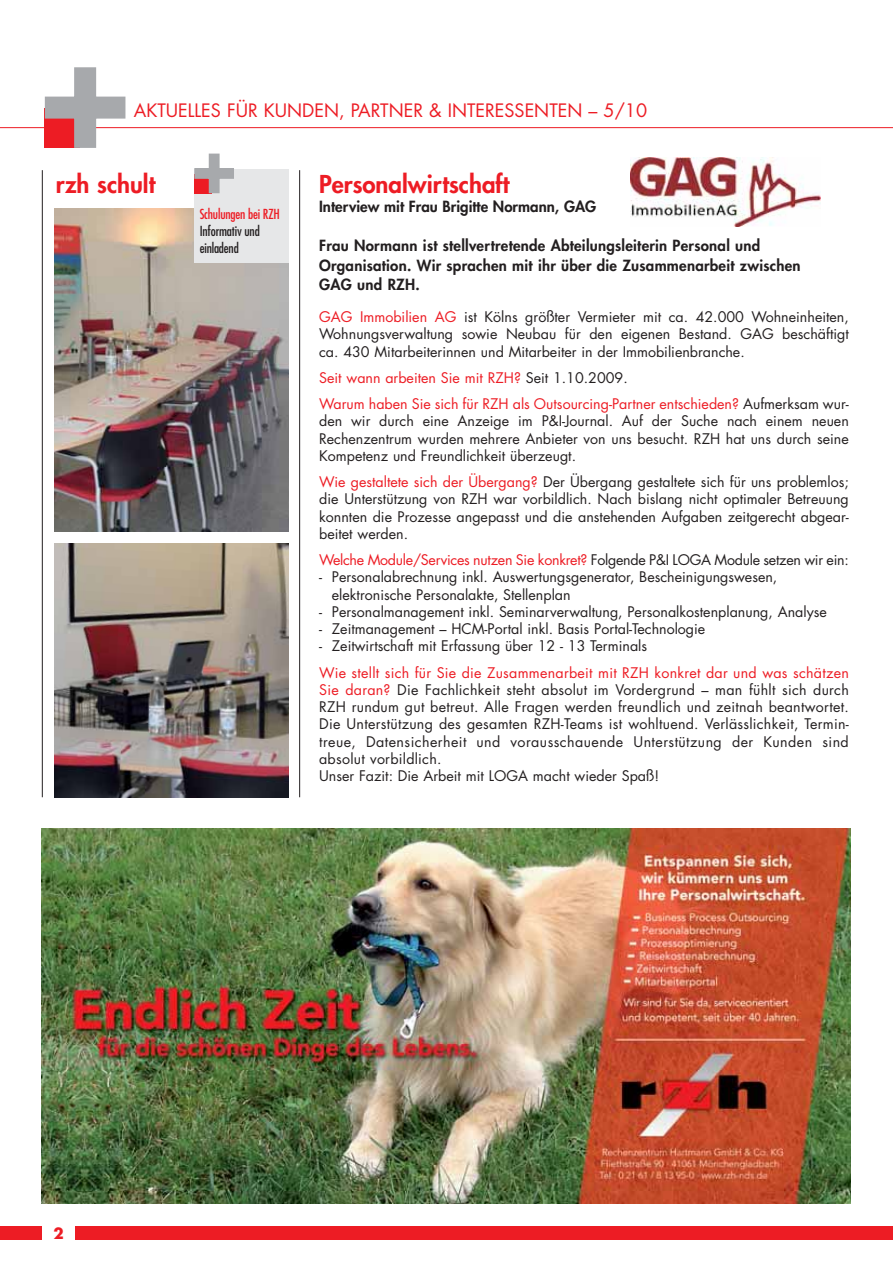
<style>
.page{position:relative;width:893px;height:1263px;background:#fff}
.page>*{position:absolute;margin:0;border:0;box-sizing:border-box;transform-origin:0 0}
.t1{font:800 148.8px "Futura Std";color:#a7a9ac}
.t2{font:800 73.2px "Futura Std";color:#a7a9ac}
.t3{font:800 24px "Futura Std";color:#ed1c24}
.t4{font:18px "Futura Std";color:#ed1c24}
.t5{font:800 15px/19.5px "Futura Std";letter-spacing:.015em;color:#231f20}
.t6{font:700 15px "Futura Std";color:#ed1c24}
.t7{font:14.25px/17.2px "Futura Std";color:#231f20;text-align:justify}
.t8{font:14.25px/17.2px "Futura Std";letter-spacing:.02em;color:#231f20}
.t9{font:14.25px/26.2px "Futura Std";color:#ed1c24}
.t10{font:14.25px "Futura Std";letter-spacing:-.02em;color:#ed1c24}
.t11{font:condensed 13.5px/16.5px "Futura Std";letter-spacing:-.01em;color:#231f20}
.t12{font:condensed 13.5px "Futura Std";letter-spacing:-.01em;color:#ed1c24}
.s1{color:#ed1c24}
.s2{color:#231f20}
</style>
<div class="page">
<hr style="left:0;top:127px;width:893px;height:1px;background:#ed1c24">
<img style="left:42px;top:829px;width:808px;height:375px">
<img style="left:630px;top:157px;width:190px;height:70px">
<img style="left:55px;top:208px;width:233px;height:324px">
<div style="left:194px;top:170px;width:94px;height:93px;background:#e6e7e8"></div>
<hr style="left:42px;top:170px;width:1px;height:627px;background:#231f20">
<hr style="left:299px;top:170px;width:1px;height:627px;background:#231f20">
<div style="left:194px;top:174px;width:18px;height:19px;background:#ed1c24"></div>
<img style="left:55px;top:543px;width:233px;height:254px">
<div style="left:45px;top:108px;width:35px;height:40px;background:#ed1c24"></div>
<div style="left:0;top:1226px;width:893px;height:14px;background:#ed1c24"></div>
<div style="left:42px;top:1220px;width:33px;height:43px;background:#fff"></div>
<h1 class="t1" style="left:42px;top:19px;width:87px">+</h1>
<p class="t4" style="left:134px;top:102px;width:515px">AKTUELLES FÜR KUNDEN, PARTNER &amp; INTERESSENTEN – 5/10</p>
<h3 class="t3" style="left:56px;top:173px;width:101px">rzh schult</h3>
<h2 class="t2" style="left:193px;top:130px;width:44px">+</h2>
<p class="t12" style="left:200px;top:208px;width:82px">Schulungen bei RZH</p>
<p class="t11" style="left:200px;top:224px;width:62px">Informativ und einladend</p>
<h3 class="t3" style="left:319px;top:173px;width:192px">Personalwirtschaft</h3>
<p class="t5" style="left:319px;top:198px;width:279px">Interview mit Frau Brigitte Normann, GAG</p>
<p class="t5" style="left:319px;top:237px;width:483px">Frau Normann ist stellvertretende Abteilungsleiterin Personal und<br>Organisation. Wir sprachen mit ihr über die Zusammenarbeit zwischen<br>GAG und RZH.</p>
<p class="t7" style="left:319px;top:309px;width:531px"><span class="s1">GAG Immobilien AG</span> ist Kölns größter Vermieter mit ca. 42.000 Wohneinheiten, Wohnungsverwaltung sowie Neubau für den eigenen Bestand. GAG beschäftigt ca. 430 Mitarbeiterinnen und Mitarbeiter in der Immobilienbranche.</p>
<p class="t9" style="left:319px;top:366px;width:531px">Seit wann arbeiten Sie mit RZH? <span class="s2">Seit 1.10.2009.<br></span>Warum haben Sie sich für RZH als Outsourcing-Partner entschieden? <span class="s2">Aufmerksam wur-</span></p>
<p class="t7" style="left:319px;top:414px;width:531px">den wir durch eine Anzeige im P&amp;I-Journal. Auf der Suche nach einem neuen Rechenzentrum wurden mehrere Anbieter von uns besucht. RZH hat uns durch seine Kompetenz und Freundlichkeit überzeugt.</p>
<p class="t7" style="left:319px;top:474px;width:531px"><span class="s1">Wie gestaltete sich der Übergang?</span> Der Übergang gestaltete sich für uns problemlos; die Unterstützung von RZH war vorbildlich. Nach bislang nicht optimaler Betreuung konnten die Prozesse angepasst und die anstehenden Aufgaben zeitgerecht abgear&shy;beitet werden.</p>
<p class="t10" style="left:319px;top:553px;width:531px">Welche Module/Services nutzen Sie konkret? <span class="s2">Folgende P&amp;I LOGA Module setzen wir ein:</span></p>
<p class="t7" style="left:332px;top:570px;width:447px;text-indent:-13px">- Personalabrechnung inkl. Auswertungsgenerator, Bescheinigungswesen, elektronische Personalakte, Stellenplan</p>
<p class="t7" style="left:319px;top:604px;width:509px">- Personalmanagement inkl. Seminarverwaltung, Personalkostenplanung, Analyse</p>
<p class="t7" style="left:319px;top:621px;width:388px">- Zeitmanagement – HCM-Portal inkl. Basis Portal-Technologie</p>
<p class="t7" style="left:319px;top:639px;width:329px">- Zeitwirtschaft mit Erfassung über 12 - 13 Terminals</p>
<p class="t8" style="left:319px;top:665px;width:531px"><span class="s1">Wie stellt sich für Sie die Zusammenarbeit mit RZH konkret dar und was schätzen Sie daran?</span> Die Fachlichkeit steht absolut im Vordergrund – man fühlt sich durch RZH rundum gut betreut. Alle Fragen werden freundlich und zeitnah beantwortet.<br>Die Unterstützung des gesamten RZH-Teams ist wohltuend. Verlässlichkeit, Termin&shy;treue, Datensicherheit und vorausschauende Unterstützung der Kunden sind absolut vorbildlich.<br>Unser Fazit: Die Arbeit mit LOGA macht wieder Spaß!</p>
<p class="t6" style="left:53px;top:1226px;width:12px">2</p>
</div>
